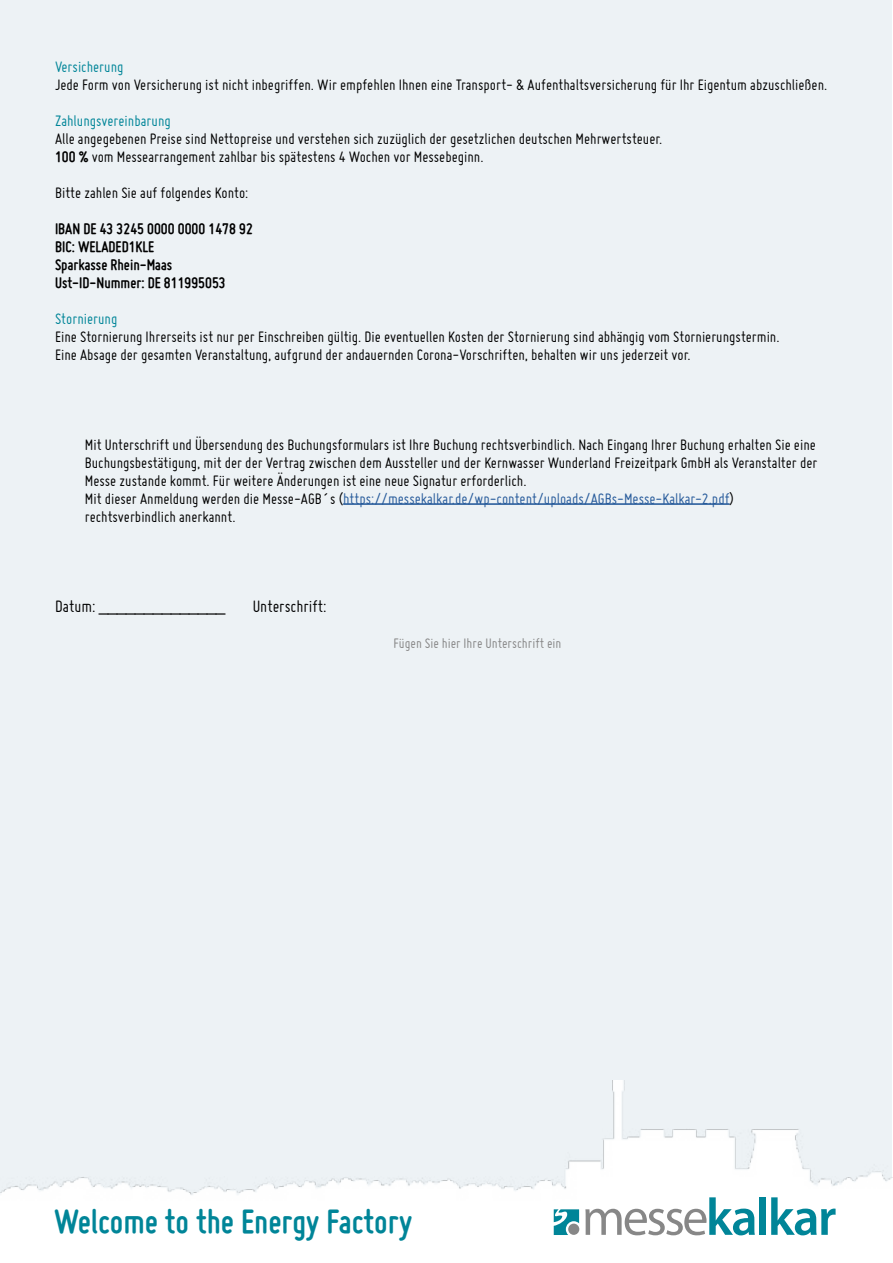
<style>
.page{position:relative;width:893px;height:1263px;background:#fff}
.page>*{position:absolute;margin:0;border:0;box-sizing:border-box;transform-origin:0 0}
.t1{font:700 36px "Miso";color:#008598}
.t2{font:18px "Miso";color:#000}
.t3{font:16.5px/18px "Miso";color:#000}
.t4{font:700 16.5px/18px "Miso";color:#000}
.t5{font:16.5px "Miso";color:#008598}
.t6{font:15px "Miso";color:#878787}
.s1{font-weight:700}
.s2{color:#275b9b}
</style>
<div class="page">
<div style="left:1px;top:0;width:891px;height:1245px;background:#edf2f5"></div>
<div style="left:1px;top:1210px;width:891px;height:53px;background:#fff"></div>
<hr style="left:343px;top:503px;width:387px;height:2px;background:#275b9b">
<img style="left:0;top:1080px;width:893px;height:137px">
<svg style="left:585px;top:1197px;width:170px;height:38px"></svg>
<div style="left:759px;top:1197px;width:7px;height:38px;background:#008598"></div>
<svg style="left:771px;top:1197px;width:65px;height:38px"></svg>
<svg style="left:553px;top:1209px;width:26px;height:26px"></svg>
<div style="left:568px;top:1223px;width:11px;height:12px;background:#878787;border-radius:50%"></div>
<p class="t5" style="left:55px;top:58px;width:70px">Versicherung</p>
<p class="t3" style="left:55px;top:75px;width:774px">Jede Form von Versicherung ist nicht inbegriffen. Wir empfehlen Ihnen eine Transport- &amp; Aufenthaltsversicherung für Ihr Eigentum abzuschließen.</p>
<p class="t5" style="left:55px;top:112px;width:117px">Zahlungsvereinbarung</p>
<p class="t3" style="left:55px;top:129px;width:609px">Alle angegebenen Preise sind Nettopreise und verstehen sich zuzüglich der gesetzlichen deutschen Mehrwertsteuer.<br><span class="s1">100 %</span> vom Messearrangement zahlbar bis spätestens 4 Wochen vor Messebeginn.</p>
<p class="t3" style="left:55px;top:183px;width:195px">Bitte zahlen Sie auf folgendes Konto:</p>
<p class="t4" style="left:55px;top:220px;width:199px">IBAN DE 43 3245 0000 0000 1478 92<br>BIC: WELADED1KLE<br>Sparkasse Rhein-Maas<br>Ust-ID-Nummer: DE 811995053</p>
<p class="t5" style="left:55px;top:310px;width:64px">Stornierung</p>
<p class="t3" style="left:55px;top:328px;width:726px">Eine Stornierung Ihrerseits ist nur per Einschreiben gültig. Die eventuellen Kosten der Stornierung sind abhängig vom Stornierungstermin.<br>Eine Absage der gesamten Veranstaltung, aufgrund der andauernden Corona-Vorschriften, behalten wir uns jederzeit vor.</p>
<p class="t3" style="left:85px;top:436px;width:734px">Mit Unterschrift und Übersendung des Buchungsformulars ist Ihre Buchung rechtsverbindlich. Nach Eingang Ihrer Buchung erhalten Sie eine Buchungsbestätigung, mit der der Vertrag zwischen dem Aussteller und der Kernwasser Wunderland Freizeitpark GmbH als Veranstalter der Messe zustande kommt. Für weitere Änderungen ist eine neue Signatur erforderlich.<br>Mit dieser Anmeldung werden die Messe-AGB´s (<span class="s2">https://messekalkar.de/wp-content/uploads/AGBs-Messe-Kalkar-2.pdf</span>) rechtsverbindlich anerkannt.</p>
<p class="t2" style="left:55px;top:596px;width:171px">Datum: ______________</p>
<p class="t2" style="left:253px;top:596px;width:75px">Unterschrift:</p>
<p class="t6" style="left:393px;top:635px;width:170px">Fügen Sie hier Ihre Unterschrift ein</p>
<h1 class="t1" style="left:54px;top:1201px;width:360px">Welcome to the Energy Factory</h1>
</div>
